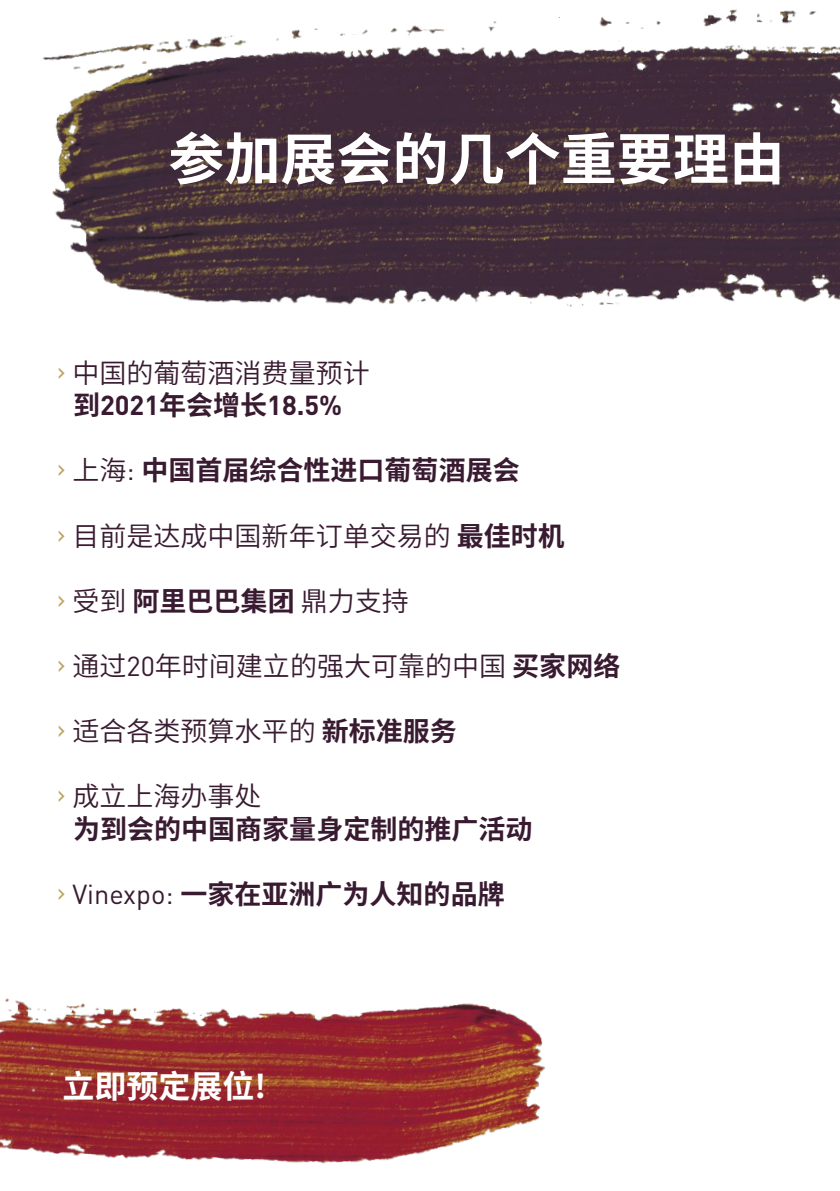
<style>
.page{position:relative;width:840px;height:1191px;background:#fff}
.page>*{position:absolute;margin:0;border:0;box-sizing:border-box;transform-origin:0 0}
.t1{font:700 56px "Source Han Sans CN";color:#fff}
.t2{font:700 32px "Source Han Sans CN";color:#fff}
.t3{font:700 27.2px "DINOT";color:#391b31}
.t4{font:27px "Source Han Sans CN";color:#391b31}
.t5{font:700 27px/32.6px "Source Han Sans CN";color:#391b31}
.s1{font-family:"DINOT";font-size:27.2px;color:#b9a65e}
.s2{font-family:"Source Han Sans CN";font-size:27px}
.s3{font-family:"DINOT";font-weight:400;font-size:27.2px;color:#b9a65e}
.s4{font-weight:400}
.s5{font-family:"DINOT";font-weight:400;font-size:27.2px}
.s6{font-weight:700}
.s7{font-family:"DINOT";font-size:27.2px}
</style>
<div class="page">
<img style="left:42px;top:9px;width:797px;height:298px">
<img style="left:0;top:998px;width:546px;height:166px">
<h1 class="t1" style="left:168px;top:128px;width:617px">参加展会的几个重要理由</h1>
<p class="t4" style="left:57px;top:357px;width:314px"><span class="s1">›</span> 中国的葡萄酒消费量预计</p>
<p class="t3" style="left:73px;top:384px;width:270px"><span class="s2">到</span>2021<span class="s2">年会增长</span>18.5%</p>
<p class="t5" style="left:57px;top:455px;width:464px"><span class="s3">›</span> <span class="s4">上海</span><span class="s5">:</span> 中国首届综合性进口葡萄酒展会</p>
<p class="t4" style="left:57px;top:520px;width:509px"><span class="s1">›</span> 目前是达成中国新年订单交易的 <span class="s6">最佳时机</span></p>
<p class="t4" style="left:57px;top:585px;width:353px"><span class="s1">›</span> 受到 <span class="s6">阿里巴巴集团</span> 鼎力支持</p>
<p class="t4" style="left:57px;top:651px;width:565px"><span class="s1">›</span> 通过<span class="s7">20</span>年时间建立的强大可靠的中国 <span class="s6">买家网络</span></p>
<p class="t4" style="left:57px;top:716px;width:401px"><span class="s1">›</span> 适合各类预算水平的 <span class="s6">新标准服务</span></p>
<p class="t5" style="left:73px;top:780px;width:461px;text-indent:-16px"><span class="s3">›</span> <span class="s4">成立上海办事处<br></span>为到会的中国商家量身定制的推广活动</p>
<p class="t5" style="left:57px;top:878px;width:449px"><span class="s3">›</span> <span class="s5">Vinexpo:</span> 一家在亚洲广为人知的品牌</p>
<p class="t2" style="left:62px;top:1068px;width:205px">立即预定展位!</p>
</div>
